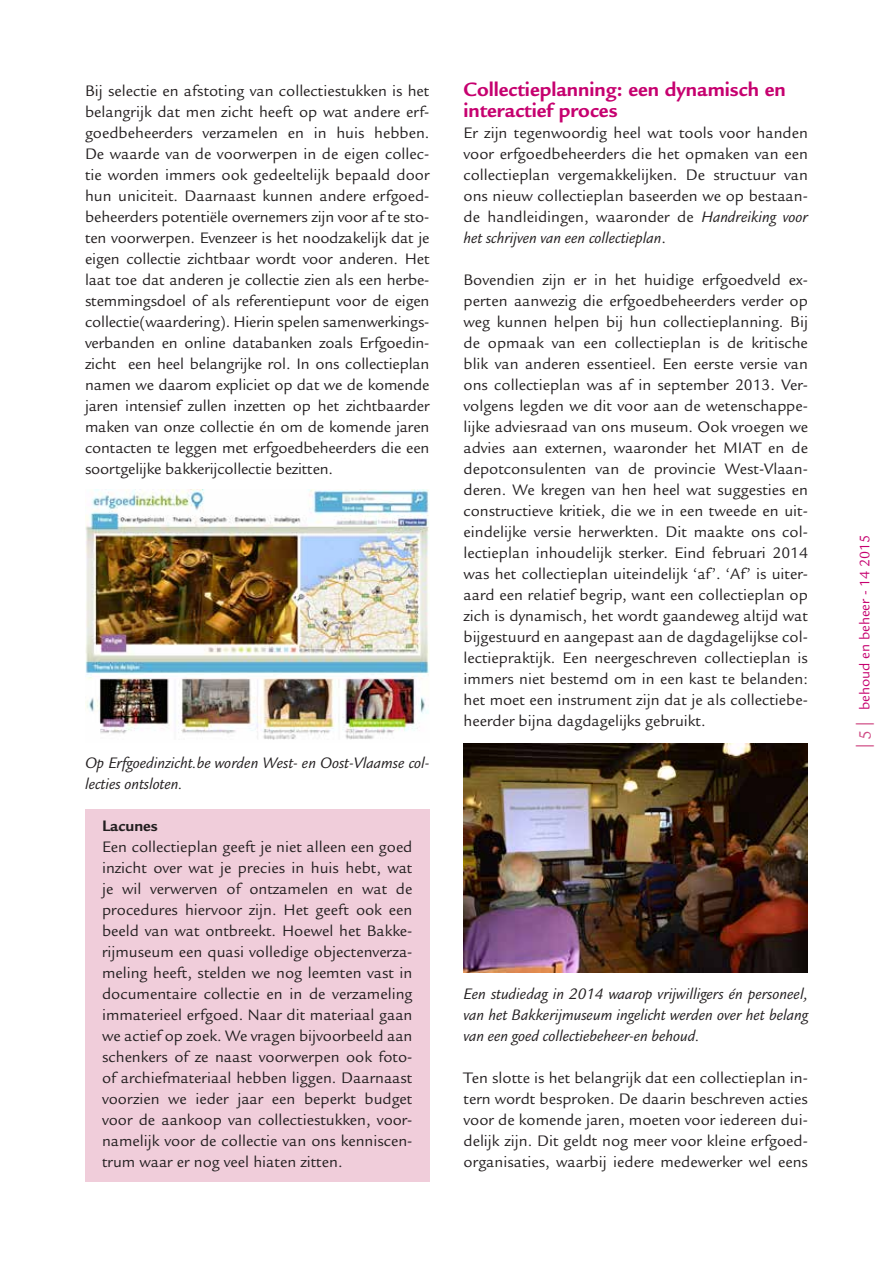
<style>
.page{position:relative;width:893px;height:1263px;background:#fff}
.page>*{position:absolute;margin:0;border:0;box-sizing:border-box;transform-origin:0 0}
.t1{font:700 21px/21px "Legacy Sans Std";color:#c6006f}
.t2{font:16.5px/21px "Legacy Sans Std";color:#231f20;text-align:justify}
.t3{font:italic 16.5px/21px "Legacy Sans Std";color:#231f20}
.t4{font:700 16.5px "Legacy Sans Std";color:#231f20}
.t5{font:15px "Legacy Sans Std";color:#c6006f}
.s1{font-style:italic}
.s2{font-family:"Myriad Pro";font-size:18px;color:#d04e86}
.s3{font-size:18px;color:#d04e86}
</style>
<div class="page">
<div style="left:85px;top:809px;width:344px;height:373px;background:#f0cdda"></div>
<img style="left:85px;top:489px;width:344px;height:251px">
<img style="left:463px;top:744px;width:345px;height:229px">
<p class="t2" style="left:85px;top:80px;width:346px">Bij selectie en afstoting van collectiestukken is het belangrijk dat men zicht heeft op wat andere erf&shy;goedbeheerders verzamelen en in huis hebben.<br>De waarde van de voorwerpen in de eigen collec&shy;tie worden immers ook gedeeltelijk bepaald door hun uniciteit. Daarnaast kunnen andere erfgoed&shy;beheerders potentiële overnemers zijn voor af te sto&shy;ten voorwerpen. Evenzeer is het noodzakelijk dat je eigen collectie zichtbaar wordt voor anderen. Het laat toe dat anderen je collectie zien als een herbe&shy;stemmingsdoel of als referentiepunt voor de eigen collectie(waardering). Hierin spelen samenwerkings&shy;verbanden en online databanken zoals Erfgoedin&shy;zicht een heel belangrijke rol. In ons collectieplan namen we daarom expliciet op dat we de komende jaren intensief zullen inzetten op het zichtbaarder maken van onze collectie én om de komende jaren contacten te leggen met erfgoedbeheerders die een soortgelijke bakkerijcollectie bezitten.</p>
<p class="t3" style="left:85px;top:753px;width:346px">Op Erfgoedinzicht.be worden West- en Oost-Vlaamse col&shy;lecties ontsloten.</p>
<p class="t4" style="left:102px;top:816px;width:57px">Lacunes</p>
<p class="t2" style="left:102px;top:836px;width:312px">Een collectieplan geeft je niet alleen een goed inzicht over wat je precies in huis hebt, wat je wil verwerven of ontzamelen en wat de procedures hiervoor zijn. Het geeft ook een beeld van wat ontbreekt. Hoewel het Bakke&shy;rijmuseum een quasi volledige objectenverza&shy;meling heeft, stelden we nog leemten vast in documentaire collectie en in de verzameling immaterieel erfgoed. Naar dit materiaal gaan we actief op zoek. We vragen bijvoorbeeld aan schenkers of ze naast voorwerpen ook foto&shy;of archiefmateriaal hebben liggen. Daarnaast voorzien we ieder jaar een beperkt budget voor de aankoop van collectiestukken, voor&shy;namelijk voor de collectie van ons kenniscen&shy;trum waar er nog veel hiaten zitten.</p>
<p class="t1" style="left:463px;top:79px;width:324px">Collectieplanning: een dynamisch en interactief proces</p>
<p class="t2" style="left:463px;top:122px;width:346px">Er zijn tegenwoordig heel wat tools voor handen voor erfgoedbeheerders die het opmaken van een collectieplan vergemakkelijken. De structuur van ons nieuw collectieplan baseerden we op bestaan&shy;de handleidingen, waaronder de <span class="s1">Handreiking voor het schrijven van een collectieplan</span>.</p>
<p class="t2" style="left:463px;top:269px;width:346px">Bovendien zijn er in het huidige erfgoedveld ex&shy;perten aanwezig die erfgoedbeheerders verder op weg kunnen helpen bij hun collectieplanning. Bij de opmaak van een collectieplan is de kritische blik van anderen essentieel. Een eerste versie van ons collectieplan was af in september 2013. Ver&shy;volgens legden we dit voor aan de wetenschappe&shy;lijke adviesraad van ons museum. Ook vroegen we advies aan externen, waaronder het MIAT en de depotconsulenten van de provincie West-Vlaan&shy;deren. We kregen van hen heel wat suggesties en constructieve kritiek, die we in een tweede en uit&shy;eindelijke versie herwerkten. Dit maakte ons col&shy;lectieplan inhoudelijk sterker. Eind februari 2014 was het collectieplan uiteindelijk ‘af’. ‘Af’ is uiter&shy;aard een relatief begrip, want een collectieplan op zich is dynamisch, het wordt gaandeweg altijd wat bijgestuurd en aangepast aan de dagdagelijkse col&shy;lectiepraktijk. Een neergeschreven collectieplan is immers niet bestemd om in een kast te belanden: het moet een instrument zijn dat je als collectiebe&shy;heerder bijna dagdagelijks gebruikt.</p>
<p class="t3" style="left:463px;top:984px;width:346px;text-align:justify">Een studiedag in 2014 waarop vrijwilligers én personeel, van het Bakkerijmuseum ingelicht werden over het belang van een goed collectiebeheer-en behoud.</p>
<p class="t2" style="left:463px;top:1067px;width:346px">Ten slotte is het belangrijk dat een collectieplan in&shy;tern wordt besproken. De daarin beschreven acties voor de komende jaren, moeten voor iedereen dui&shy;delijk zijn. Dit geldt nog meer voor kleine erfgoed&shy;organisaties, waarbij iedere medewerker wel eens</p>
<p class="t5" style="left:856px;top:748px;width:215px;rotate:-90deg"><span class="s2">|</span> <span class="s3">5</span> <span class="s2">|</span> behoud en beheer - 14 2015</p>
</div>
